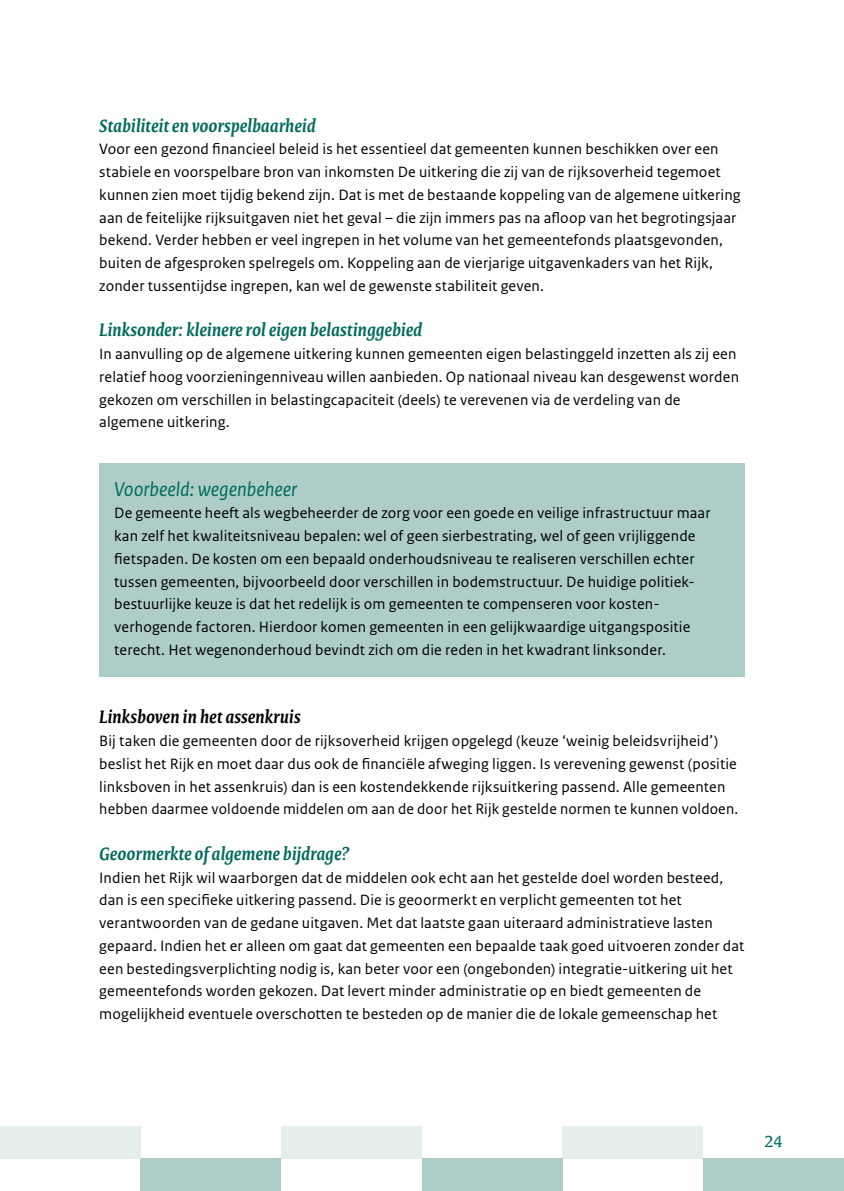
<style>
.page{position:relative;width:844px;height:1191px;background:#fff}
.page>*{position:absolute;margin:0;border:0;box-sizing:border-box;transform-origin:0 0}
.t1{font:italic 21px "Rijksoverheid Sans Text";color:#006a5d}
.Tussenkop{font:italic 700 19.25px "Rijksoverheid Serif";color:#006a5d}
.Tussenkop_zwart{font:italic 700 19.25px "Rijksoverheid Serif";letter-spacing:.005em;color:#000}
.t2{font:17.5px "Rijksoverheid Serif";color:#006a5d}
.Broodtekst{font:15.75px/22.8px "Rijksoverheid Sans Text";letter-spacing:.01em;color:#000}
</style>
<div class="page">
<div style="left:703px;top:1158px;width:140px;height:33px;background:#aecdc9"></div>
<div style="left:562px;top:1126px;width:141px;height:32px;background:#e4eeed"></div>
<div style="left:422px;top:1158px;width:140px;height:33px;background:#aecdc9"></div>
<div style="left:281px;top:1126px;width:141px;height:32px;background:#e4eeed"></div>
<div style="left:141px;top:1158px;width:140px;height:33px;background:#aecdc9"></div>
<div style="left:0;top:1126px;width:141px;height:32px;background:#e4eeed"></div>
<div style="left:99px;top:462px;width:645px;height:214px;background:#aecdc9"></div>
<p class="Tussenkop" style="left:99px;top:114px;width:218px">Stabiliteit en voorspelbaarheid</p>
<p class="Broodtekst" style="left:99px;top:138px;width:642px">Voor een gezond financieel beleid is het essentieel dat gemeenten kunnen beschikken over een stabiele en voorspelbare bron van inkomsten De uitkering die zij van de rijksoverheid tegemoet kunnen zien moet tijdig bekend zijn. Dat is met de bestaande koppeling van de algemene uitkering aan de feitelijke rijksuitgaven niet het geval – die zijn immers pas na afloop van het begrotingsjaar bekend. Verder hebben er veel ingrepen in het volume van het gemeentefonds plaatsgevonden, buiten de afgesproken spelregels om. Koppeling aan de vierjarige uitgavenkaders van het Rijk, zonder tussentijdse ingrepen, kan wel de gewenste stabiliteit geven.</p>
<p class="Tussenkop" style="left:99px;top:318px;width:324px">Linksonder: kleinere rol eigen belastinggebied</p>
<p class="Broodtekst" style="left:99px;top:343px;width:641px">In aanvulling op de algemene uitkering kunnen gemeenten eigen belastinggeld inzetten als zij een relatief hoog voorzieningenniveau willen aanbieden. Op nationaal niveau kan desgewenst worden gekozen om verschillen in belastingcapaciteit (deels) te verevenen via de verdeling van de algemene uitkering.</p>
<p class="t1" style="left:114px;top:477px;width:184px">Voorbeeld: wegenbeheer</p>
<p class="Broodtekst" style="left:114px;top:502px;width:597px">De gemeente heeft als wegbeheerder de zorg voor een goede en veilige infrastructuur maar kan zelf het kwaliteitsniveau bepalen: wel of geen sierbestrating, wel of geen vrijliggende fietspaden. De kosten om een bepaald onderhoudsniveau te realiseren verschillen echter tussen gemeenten, bijvoorbeeld door verschillen in bodemstructuur. De huidige politiek&shy;bestuurlijke keuze is dat het redelijk is om gemeenten te compenseren voor kosten&shy;verhogende factoren. Hierdoor komen gemeenten in een gelijkwaardige uitgangspositie terecht. Het wegenonderhoud bevindt zich om die reden in het kwadrant linksonder.</p>
<p class="Tussenkop_zwart" style="left:99px;top:705px;width:202px">Linksboven in het assenkruis</p>
<p class="Broodtekst" style="left:99px;top:729px;width:640px">Bij taken die gemeenten door de rijksoverheid krijgen opgelegd (keuze ‘weinig beleidsvrijheid’) beslist het Rijk en moet daar dus ook de financiële afweging liggen. Is verevening gewenst (positie linksboven in het assenkruis) dan is een kostendekkende rijksuitkering passend. Alle gemeenten hebben daarmee voldoende middelen om aan de door het Rijk gestelde normen te kunnen voldoen.</p>
<p class="Tussenkop" style="left:99px;top:842px;width:252px">Geoormerkte of algemene bijdrage?</p>
<p class="Broodtekst" style="left:99px;top:866px;width:646px">Indien het Rijk wil waarborgen dat de middelen ook echt aan het gestelde doel worden besteed, dan is een specifieke uitkering passend. Die is geoormerkt en verplicht gemeenten tot het verantwoorden van de gedane uitgaven. Met dat laatste gaan uiteraard administratieve lasten gepaard. Indien het er alleen om gaat dat gemeenten een bepaalde taak goed uitvoeren zonder dat een bestedingsverplichting nodig is, kan beter voor een (ongebonden) integratie-uitkering uit het gemeentefonds worden gekozen. Dat levert minder administratie op en biedt gemeenten de mogelijkheid eventuele overschotten te besteden op de manier die de lokale gemeenschap het</p>
<p class="t2" style="left:764px;top:1130px;width:20px">24</p>
</div>
